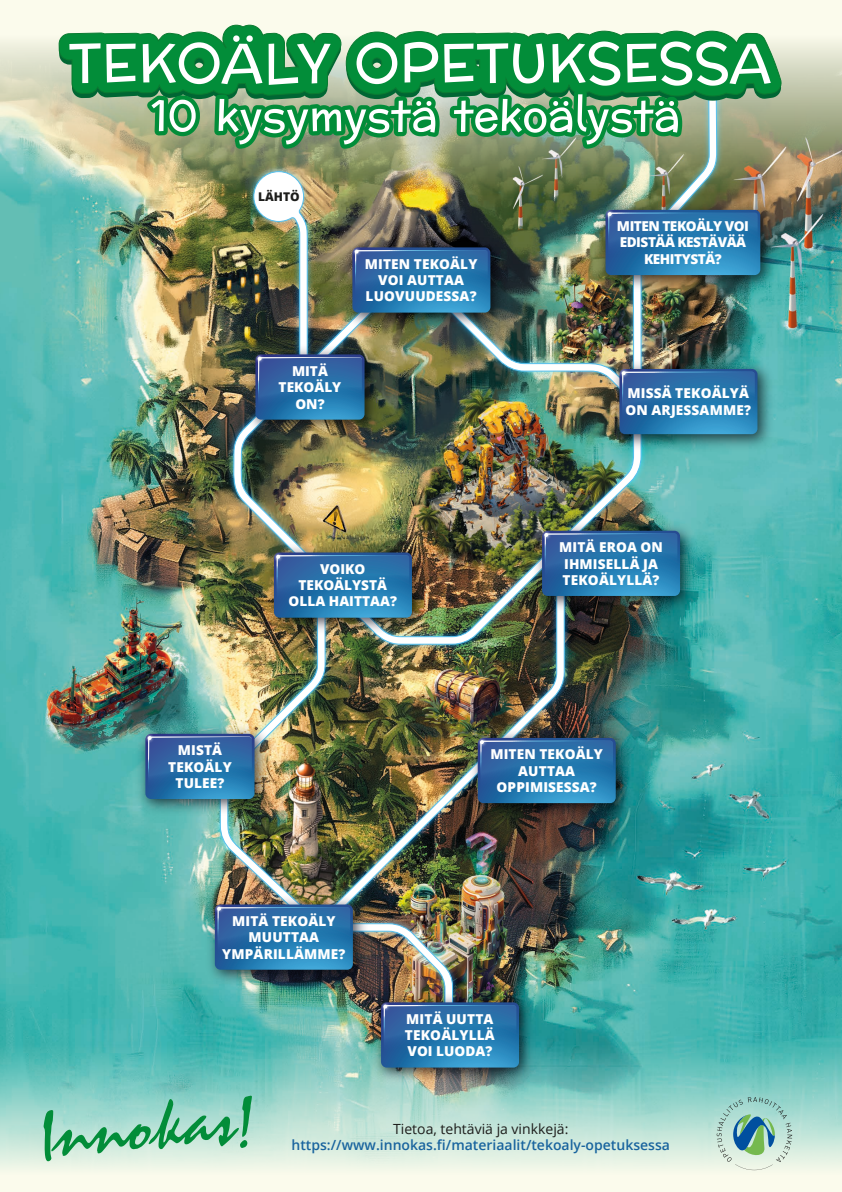
<style>
.page{position:relative;width:842px;height:1192px;background:#fff}
.page>*{position:absolute;margin:0;border:0;box-sizing:border-box;transform-origin:0 0}
.t1{font:600 14px "Open Sans";color:#19649e}
.t2{font:14px "Open Sans";color:#1d1d1b}
.t3{font:800 13.65px/16.4px "Open Sans";letter-spacing:.01em;color:#fff;text-align:center}
.t4{font:800 13.65px/16.4px "Open Sans";letter-spacing:-.035em;color:#fff;text-align:center}
.t5{font:800 12px "Open Sans";color:#1d1d1b}
</style>
<div class="page">
<img style="left:0;top:211px;width:842px;height:818px">
<svg style="left:0;top:1029px;width:842px;height:163px;background:#8ed1c9"></svg>
<img style="left:0;top:0;width:842px;height:211px">
<img style="left:211px;top:149px;width:514px;height:870px">
<img style="left:219px;top:149px;width:498px;height:1043px">
<img style="left:260px;top:539px;width:173px;height:99px">
<svg style="left:272px;top:550px;width:140px;height:68px;background:#2e74a7"></svg>
<img style="left:464px;top:724px;width:172px;height:100px">
<svg style="left:476px;top:736px;width:140px;height:67px;background:#2c73a9"></svg>
<img style="left:201px;top:891px;width:172px;height:99px">
<svg style="left:213px;top:902px;width:140px;height:68px;background:#2e75aa"></svg>
<img style="left:367px;top:989px;width:173px;height:99px">
<svg style="left:379px;top:1000px;width:140px;height:68px;background:#2d73a7"></svg>
<img style="left:528px;top:517px;width:173px;height:100px">
<svg style="left:540px;top:529px;width:140px;height:67px;background:#2c74a9"></svg>
<img style="left:605px;top:355px;width:173px;height:100px">
<svg style="left:617px;top:367px;width:140px;height:67px;background:#2c74aa"></svg>
<img style="left:339px;top:234px;width:172px;height:99px">
<svg style="left:350px;top:245px;width:140px;height:68px;background:#2c71a6"></svg>
<img style="left:592px;top:196px;width:189px;height:100px">
<svg style="left:603px;top:208px;width:157px;height:67px;background:#2c77ab"></svg>
<img style="left:132px;top:720px;width:143px;height:100px">
<svg style="left:143px;top:732px;width:112px;height:67px;background:#3170a8"></svg>
<img style="left:242px;top:341px;width:143px;height:99px">
<svg style="left:253px;top:352px;width:112px;height:68px;background:#2f6ba2"></svg>
<svg style="left:717px;top:1097px;width:75px;height:73px;background:#a3cbc2"></svg>
<svg style="left:43px;top:1094px;width:209px;height:70px;background:#94d0b8"></svg>
<svg style="left:59px;top:24px;width:723px;height:125px;background:#6db17f"></svg>
<p class="t5" style="left:258px;top:187px;width:43px">LÄHTÖ</p>
<p class="t3" style="left:365px;top:255px;width:114px">MITEN TEKOÄLY<br>VOI AUTTAA<br>LUOVUUDESSA?</p>
<p class="t3" style="left:279px;top:362px;width:64px">MITÄ<br>TEKOÄLY<br>ON?</p>
<p class="t3" style="left:289px;top:560px;width:110px">VOIKO<br>TEKOÄLYSTÄ<br>OLLA HAITTAA?</p>
<p class="t4" style="left:617px;top:217px;width:133px">MITEN TEKOÄLY VOI<br>EDISTÄÄ KESTÄVÄÄ<br>KEHITYSTÄ?</p>
<p class="t3" style="left:626px;top:384px;width:127px;text-align:left">MISSÄ TEKOÄLYÄ<br>ON ARJESSAMME?</p>
<p class="t3" style="left:559px;top:538px;width:105px;text-align:left">MITÄ EROA ON<br>IHMISELLÄ JA<br>TEKOÄLYLLÄ?</p>
<p class="t3" style="left:168px;top:742px;width:65px">MISTÄ<br>TEKOÄLY<br>TULEE?</p>
<p class="t3" style="left:222px;top:912px;width:125px">MITÄ TEKOÄLY<br>MUUTTAA<br>YMPÄRILLÄMME?</p>
<p class="t3" style="left:490px;top:745px;width:114px">MITEN TEKOÄLY<br>AUTTAA<br>OPPIMISESSA?</p>
<p class="t3" style="left:405px;top:1010px;width:91px;text-align:justify">MITÄ UUTTA TEKOÄLYLLÄ VOI LUODA?</p>
<p class="t2" style="left:393px;top:1119px;width:177px">Tietoa, tehtäviä ja vinkkejä:</p>
<p class="t1" style="left:292px;top:1136px;width:380px">https://www.innokas.fi/materiaalit/tekoaly-opetuksessa</p>
</div>
